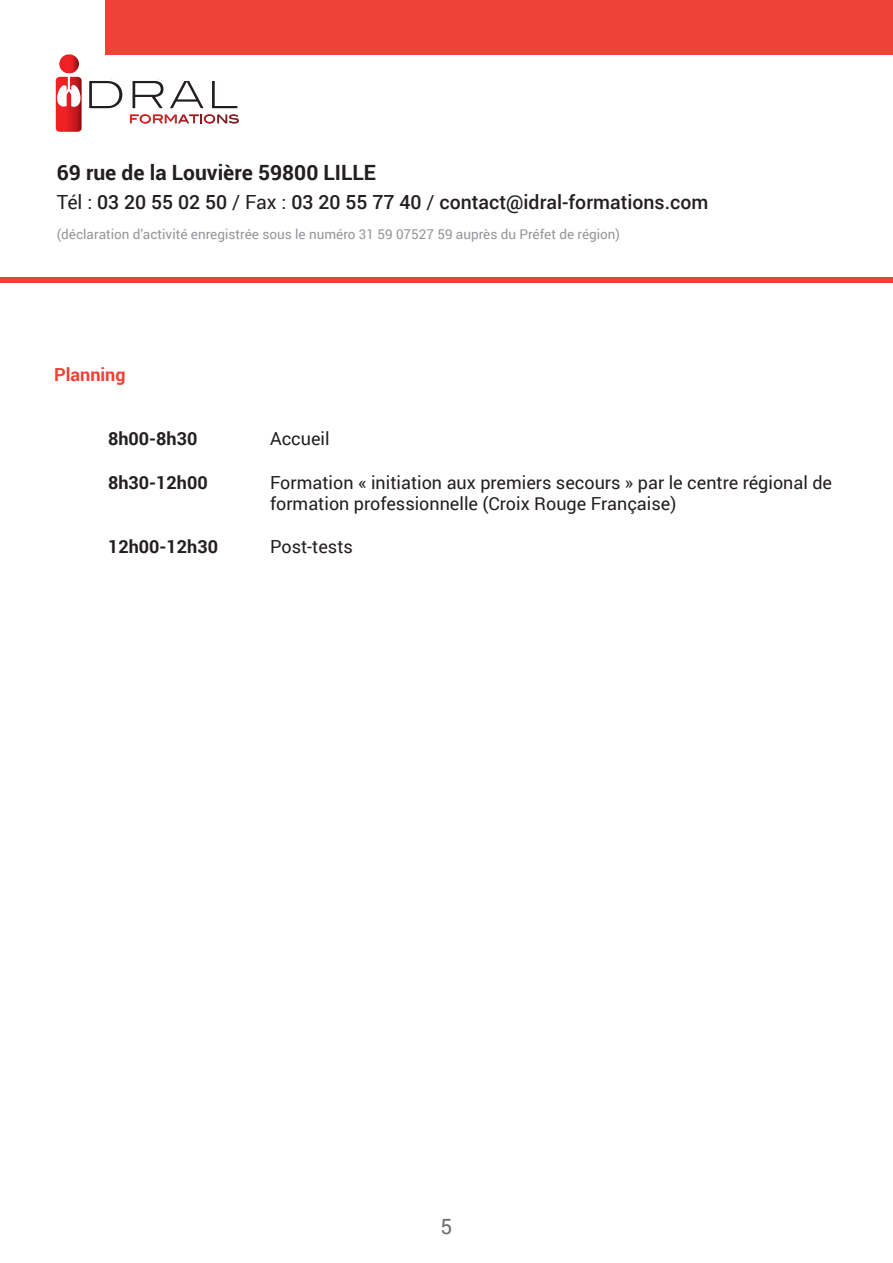
<style>
.page{position:relative;width:893px;height:1263px;background:#fff}
.page>*{position:absolute;margin:0;border:0;box-sizing:border-box;transform-origin:0 0}
.t1{font:700 21px "Roboto";color:#231f20}
.t2{font:21px "Roboto";color:#6c6d70}
.t3{font:500 19.5px "Roboto";color:#231f20}
.t4{font:18px "Roboto";color:#231f20}
.t5{font:700 18px "Roboto";color:#231f20}
.t6{font:700 18px "Roboto";color:#ee4237}
.t7{font:13.5px "Roboto";color:#939598}
.t8{font:11.7px "Blair Md ITCTT Medium";color:#ee2323}
.s1{color:#bf181e}
.s2{color:#8e1b22}
.s3{font-weight:400}
</style>
<div class="page">
<div style="left:53px;top:74px;width:32px;height:61px;border:3px solid #fff;border-radius:5px"></div>
<svg style="left:54px;top:54px;width:187px;height:79px"></svg>
<div style="left:105px;top:0;width:788px;height:54px;background:#ee4237"></div>
<div style="left:0;top:278px;width:893px;height:5px;background:#ee4237"></div>
<p class="t8" style="left:129px;top:110px;width:112px">FORM<span class="s1">ATIO</span><span class="s2">NS</span></p>
<p class="t1" style="left:57px;top:158px;width:321px">69 rue de la Louvière 59800 LILLE</p>
<p class="t3" style="left:57px;top:188px;width:653px"><span class="s3">Tél :</span> 03 20 55 02 50 <span class="s3">/ Fax :</span> 03 20 55 77 40 <span class="s3">/</span> contact@idral-formations.com</p>
<p class="t7" style="left:57px;top:224px;width:565px">(déclaration d’activité enregistrée sous le numéro 31 59 07527 59 auprès du Préfet de région)</p>
<p class="t6" style="left:54px;top:362px;width:73px">Planning</p>
<p class="t5" style="left:108px;top:426px;width:91px">8h00-8h30</p>
<p class="t4" style="left:270px;top:426px;width:61px">Accueil</p>
<p class="t5" style="left:108px;top:470px;width:101px">8h30-12h00</p>
<p class="t4" style="left:270px;top:470px;width:564px">Formation « initiation aux premiers secours » par le centre régional de</p>
<p class="t4" style="left:270px;top:491px;width:408px">formation professionnelle (Croix Rouge Française)</p>
<p class="t5" style="left:108px;top:534px;width:111px">12h00-12h30</p>
<p class="t4" style="left:270px;top:534px;width:85px">Post-tests</p>
<p class="t2" style="left:441px;top:1212px;width:13px">5</p>
</div>
